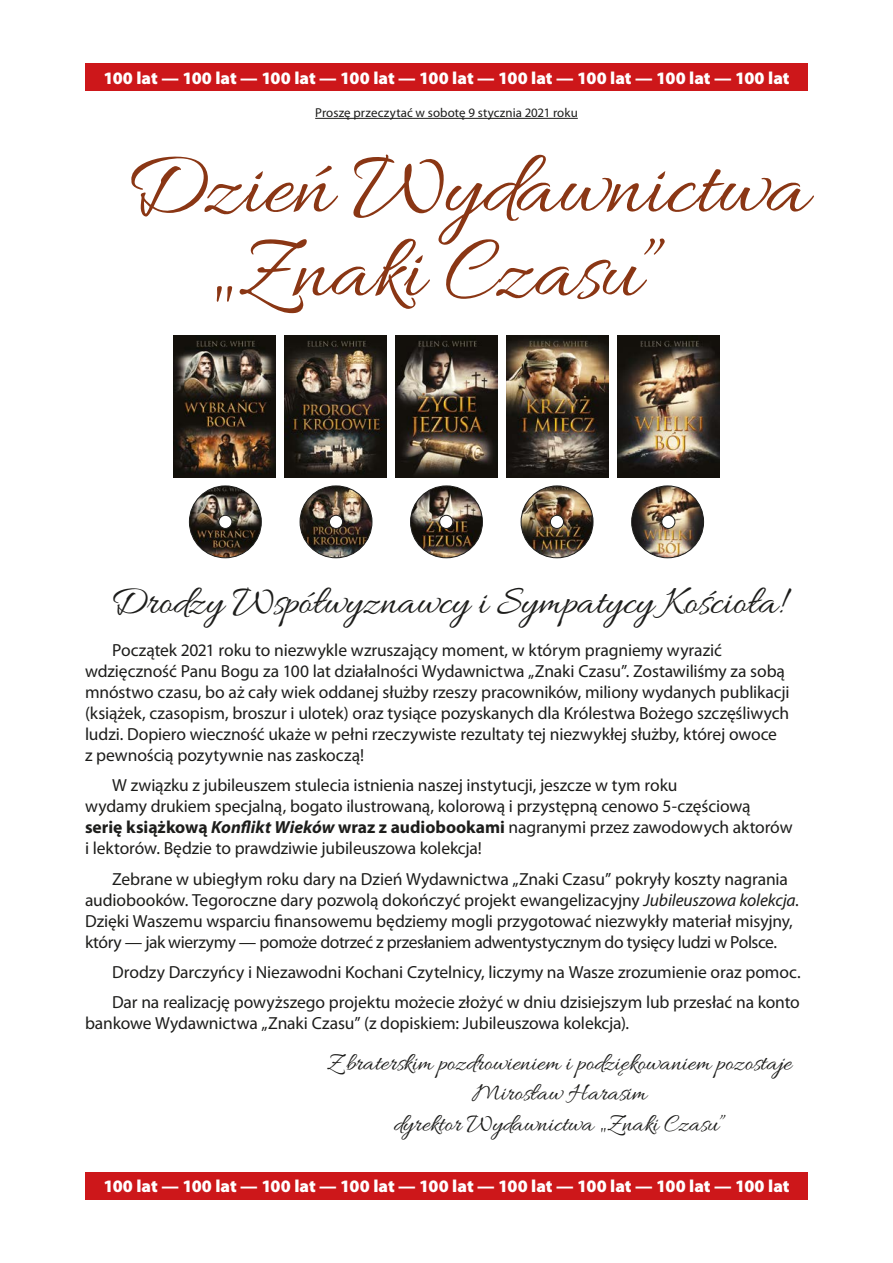
<style>
.page{position:relative;width:893px;height:1263px;background:#fff}
.page>*{position:absolute;margin:0;border:0;box-sizing:border-box;transform-origin:0 0}
._12__Dzień{font:92.4px "Allura";letter-spacing:-.005em;color:#8a3614}
._12__Dzień-2{font:41.4px "Allura";color:#1d1d1b}
._15__podpis{font:25.5px "Allura";color:#1d1d1b}
._13__tekst{font:17.55px/21px "Myriad Pro";letter-spacing:-.005em;color:#1d1d1b}
._13__tekst-2{font:900 17.55px "Myriad Pro";color:#fff}
._13__tekst-3{font:12.9px "Myriad Pro";letter-spacing:.005em;color:#1d1d1b}
.s1{font-weight:700}
.s2{font-weight:700;font-style:italic}
.s3{font-style:italic}
</style>
<div class="page">
<hr style="left:315px;top:118px;width:263px;height:1px;background:#1d1d1b">
<img style="left:173px;top:336px;width:103px;height:141px">
<img style="left:284px;top:336px;width:103px;height:141px">
<img style="left:395px;top:336px;width:103px;height:141px">
<img style="left:506px;top:336px;width:103px;height:141px">
<img style="left:617px;top:336px;width:103px;height:141px">
<img style="left:189px;top:486px;width:72px;height:72px;border-radius:36px">
<div style="left:189px;top:485px;width:73px;height:73px;border:1px solid #1d1d1b;border-radius:50%"></div>
<img style="left:300px;top:486px;width:72px;height:72px;border-radius:36px">
<div style="left:300px;top:485px;width:72px;height:73px;border:1px solid #1d1d1b;border-radius:50%"></div>
<img style="left:411px;top:486px;width:71px;height:72px;border-radius:36px">
<div style="left:410px;top:485px;width:73px;height:73px;border:1px solid #1d1d1b;border-radius:50%"></div>
<img style="left:521px;top:486px;width:72px;height:72px;border-radius:36px">
<div style="left:521px;top:485px;width:72px;height:73px;border:1px solid #1d1d1b;border-radius:50%"></div>
<img style="left:632px;top:486px;width:72px;height:72px;border-radius:36px">
<div style="left:631px;top:485px;width:73px;height:73px;border:1px solid #1d1d1b;border-radius:50%"></div>
<div style="left:219px;top:515px;width:13px;height:13px;background:#fff;border-radius:50%"></div>
<div style="left:219px;top:515px;width:13px;height:14px;border:1px solid #1d1d1b;border-radius:50%"></div>
<div style="left:329px;top:515px;width:14px;height:13px;background:#fff;border-radius:50%"></div>
<div style="left:329px;top:515px;width:14px;height:14px;border:1px solid #1d1d1b;border-radius:50%"></div>
<div style="left:440px;top:515px;width:13px;height:13px;background:#fff;border-radius:50%"></div>
<div style="left:439px;top:515px;width:14px;height:14px;border:1px solid #1d1d1b;border-radius:50%"></div>
<div style="left:550px;top:515px;width:13px;height:13px;background:#fff;border-radius:50%"></div>
<div style="left:550px;top:515px;width:14px;height:14px;border:1px solid #1d1d1b;border-radius:50%"></div>
<div style="left:662px;top:515px;width:13px;height:13px;background:#fff;border-radius:50%"></div>
<div style="left:661px;top:515px;width:14px;height:14px;border:1px solid #1d1d1b;border-radius:50%"></div>
<div style="left:85px;top:64px;width:723px;height:27px;background:#cd171a"></div>
<div style="left:85px;top:1172px;width:723px;height:27px;background:#cd171a"></div>
<p class="_13__tekst-2" style="left:103px;top:66px;width:688px">100 lat — 100 lat — 100 lat — 100 lat — 100 lat — 100 lat — 100 lat — 100 lat — 100 lat</p>
<p class="_13__tekst-3" style="left:315px;top:105px;width:264px">Proszę przeczytać w sobotę 9 stycznia 2021 roku</p>
<p class="_12__Dzień" style="left:124px;top:136px;width:685px">Dzień Wydawnictwa</p>
<p class="_12__Dzień" style="left:208px;top:219px;width:455px">„Znaki Czasu”</p>
<p class="_12__Dzień-2" style="left:110px;top:579px;width:674px">Drodzy Współwyznawcy i Sympatycy Kościoła!</p>
<p class="_13__tekst" style="left:85px;top:639px;width:706px;text-indent:27px">Początek 2021 roku to niezwykle wzruszający moment, w którym pragniemy wyrazić wdzięczność Panu Bogu za 100 lat działalności Wydawnictwa „Znaki Czasu”. Zostawiliśmy za sobą mnóstwo czasu, bo aż cały wiek oddanej służby rzeszy pracowników, miliony wydanych publikacji (książek, czasopism, broszur i ulotek) oraz tysiące pozyskanych dla Królestwa Bożego szczęśliwych ludzi. Dopiero wieczność ukaże w pełni rzeczywiste rezultaty tej niezwykłej służby, której owoce<br>z pewnością pozytywnie nas zaskoczą!</p>
<p class="_13__tekst" style="left:85px;top:775px;width:709px;text-indent:27px">W związku z jubileuszem stulecia istnienia naszej instytucji, jeszcze w tym roku<br>wydamy drukiem specjalną, bogato ilustrowaną, kolorową i przystępną cenowo 5-częściową <span class="s1">serię książkową</span> <span class="s2">Konflikt Wieków</span> <span class="s1">wraz z audiobookami</span> nagranymi przez zawodowych aktorów i lektorów. Będzie to prawdziwie jubileuszowa kolekcja!</p>
<p class="_13__tekst" style="left:85px;top:868px;width:715px;text-indent:27px">Zebrane w ubiegłym roku dary na Dzień Wydawnictwa „Znaki Czasu” pokryły koszty nagrania audiobooków. Tegoroczne dary pozwolą dokończyć projekt ewangelizacyjny <span class="s3">Jubileuszowa kolekcja</span>.<br>Dzięki Waszemu wsparciu finansowemu będziemy mogli przygotować niezwykły materiał misyjny, który — jak wierzymy — pomoże dotrzeć z przesłaniem adwentystycznym do tysięcy ludzi w Polsce.</p>
<p class="_13__tekst" style="left:112px;top:961px;width:690px">Drodzy Darczyńcy i Niezawodni Kochani Czytelnicy, liczymy na Wasze zrozumienie oraz pomoc.</p>
<p class="_13__tekst" style="left:85px;top:991px;width:716px;text-indent:27px">Dar na realizację powyższego projektu możecie złożyć w dniu dzisiejszym lub przesłać na konto bankowe Wydawnictwa „Znaki Czasu” (z dopiskiem: Jubileuszowa kolekcja).</p>
<p class="_15__podpis" style="left:327px;top:1048px;width:466px">Z braterskim pozdrowieniem i podziękowaniem pozostaje</p>
<p class="_15__podpis" style="left:472px;top:1079px;width:176px">Mirosław Harasim</p>
<p class="_15__podpis" style="left:394px;top:1109px;width:332px">dyrektor Wydawnictwa „Znaki Czasu”</p>
<p class="_13__tekst-2" style="left:103px;top:1174px;width:688px">100 lat — 100 lat — 100 lat — 100 lat — 100 lat — 100 lat — 100 lat — 100 lat — 100 lat</p>
</div>
